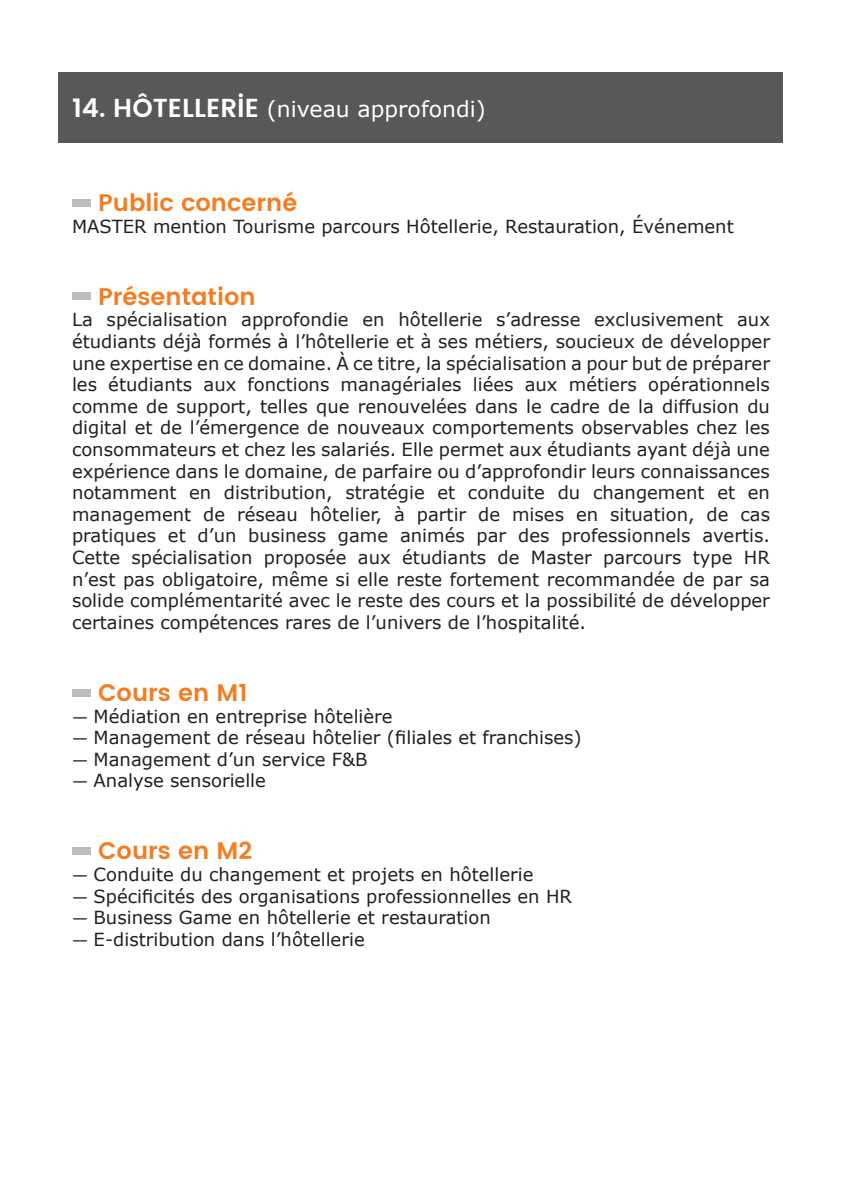
<style>
.page{position:relative;width:842px;height:1191px;background:#fff}
.page>*{position:absolute;margin:0;border:0;box-sizing:border-box;transform-origin:0 0}
.t1{font:700 24px "UA Poppins Texte";color:#f47d21}
.t2{font:22px "Verdana";color:#fff}
.t3{font:18px/21.6px "Verdana";color:#231f20;text-align:justify}
.s1{font-family:"UA Poppins Titre";font-weight:700;font-size:26px}
.s2{font-size:16px}
</style>
<div class="page">
<div style="left:59px;top:72px;width:724px;height:71px;background:#57585a"></div>
<div style="left:72px;top:199px;width:19px;height:8px;background:#bcbdc0"></div>
<div style="left:72px;top:293px;width:19px;height:7px;background:#bcbdc0"></div>
<div style="left:72px;top:689px;width:19px;height:7px;background:#bcbdc0"></div>
<div style="left:72px;top:847px;width:19px;height:8px;background:#bcbdc0"></div>
<p class="t2" style="left:72px;top:95px;width:415px"><span class="s1">14. HÔTELLERIE</span> (niveau approfondi)</p>
<p class="t1" style="left:98px;top:185px;width:201px">Public concerné</p>
<p class="t3" style="left:72px;top:216px;width:663px">MASTER mention Tourisme parcours Hôtellerie, Restauration, Événement</p>
<p class="t1" style="left:98px;top:278px;width:159px">Présentation</p>
<p class="t3" style="left:72px;top:309px;width:699px">La spécialisation approfondie en hôtellerie s’adresse exclusivement aux étudiants déjà formés à l’hôtellerie et à ses métiers, soucieux de développer une expertise en ce domaine. À ce titre, la spécialisation a pour but de préparer les étudiants aux fonctions managériales liées aux métiers opérationnels comme de support, telles que renouvelées dans le cadre de la diffusion du digital et de l’émergence de nouveaux comportements observables chez les consommateurs et chez les salariés. Elle permet aux étudiants ayant déjà une expérience dans le domaine, de parfaire ou d’approfondir leurs connaissances notamment en distribution, stratégie et conduite du changement et en management de réseau hôtelier, à partir de mises en situation, de cas pratiques et d’un business game animés par des professionnels avertis.<br>Cette spécialisation proposée aux étudiants de Master parcours type HR n’est pas obligatoire, même si elle reste fortement recommandée de par sa solide complémentarité avec le reste des cours et la possibilité de développer certaines compétences rares de l’univers de l’hospitalité.</p>
<p class="t1" style="left:98px;top:674px;width:151px">Cours en M1</p>
<p class="t3" style="left:72px;top:705px;width:322px"><span class="s2">—</span> Médiation en entreprise hôtelière</p>
<p class="t3" style="left:72px;top:727px;width:511px"><span class="s2">—</span> Management de réseau hôtelier (filiales et franchises)</p>
<p class="t3" style="left:72px;top:748px;width:297px"><span class="s2">—</span> Management d’un service F&amp;B</p>
<p class="t3" style="left:72px;top:770px;width:195px"><span class="s2">—</span> Analyse sensorielle</p>
<p class="t1" style="left:98px;top:833px;width:155px">Cours en M2</p>
<p class="t3" style="left:72px;top:864px;width:463px"><span class="s2">—</span> Conduite du changement et projets en hôtellerie</p>
<p class="t3" style="left:72px;top:885px;width:501px"><span class="s2">—</span> Spécificités des organisations professionnelles en HR</p>
<p class="t3" style="left:72px;top:907px;width:420px"><span class="s2">—</span> Business Game en hôtellerie et restauration</p>
<p class="t3" style="left:72px;top:928px;width:294px"><span class="s2">—</span> E-distribution dans l’hôtellerie</p>
</div>
